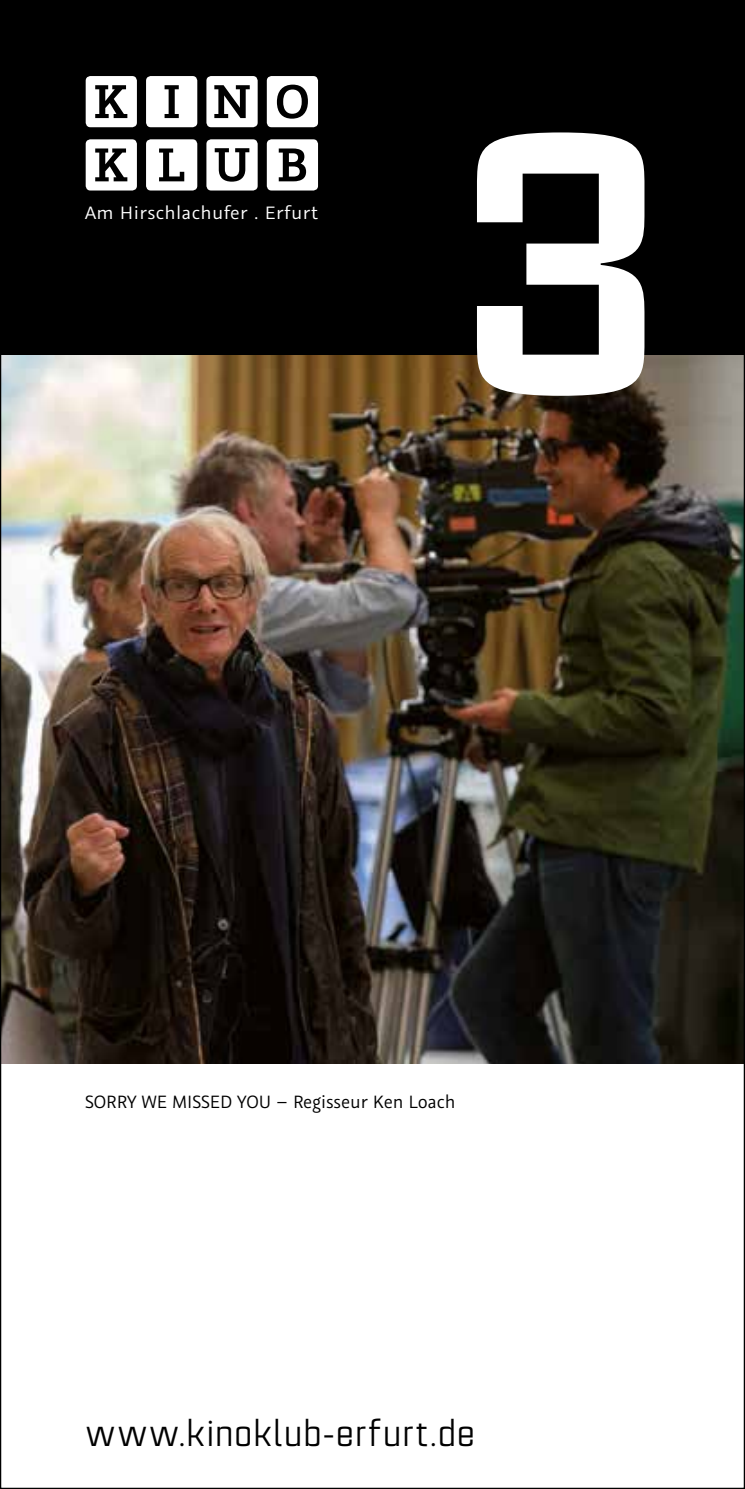
<style>
.page{position:relative;width:745px;height:1489px;background:#fff}
.page>*{position:absolute;margin:0;border:0;box-sizing:border-box;transform-origin:0 0}
.t1{font:900 380.25px "Estricta";color:#fff}
.t2{font:40px "Estricta";letter-spacing:.005em;color:#000}
.t3{font:20.25px "Graublau Sans";letter-spacing:.02em;color:#fff}
.t4{font:20px "Graublau Sans";color:#000}
</style>
<div class="page">
<img style="left:2px;top:354px;width:740px;height:709px">
<div style="left:0;top:0;width:744px;height:354px;background:#000"></div>
<svg style="left:86px;top:76px;width:51px;height:51px"></svg>
<svg style="left:266px;top:76px;width:52px;height:51px"></svg>
<svg style="left:146px;top:76px;width:51px;height:51px"></svg>
<svg style="left:206px;top:76px;width:51px;height:51px"></svg>
<svg style="left:86px;top:139px;width:51px;height:51px"></svg>
<svg style="left:266px;top:139px;width:52px;height:51px"></svg>
<svg style="left:146px;top:139px;width:51px;height:51px"></svg>
<svg style="left:206px;top:139px;width:51px;height:51px"></svg>
<p class="t3" style="left:85px;top:200px;width:234px">Am Hirschlachufer . Erfurt</p>
<h1 class="t1" style="left:457px;top:-14px;width:209px">3</h1>
<p class="t4" style="left:85px;top:1089px;width:372px">SORRY WE MISSED YOU – Regisseur Ken Loach</p>
<h2 class="t2" style="left:85px;top:1404px;width:392px">www.kinoklub-erfurt.de</h2>
</div>
